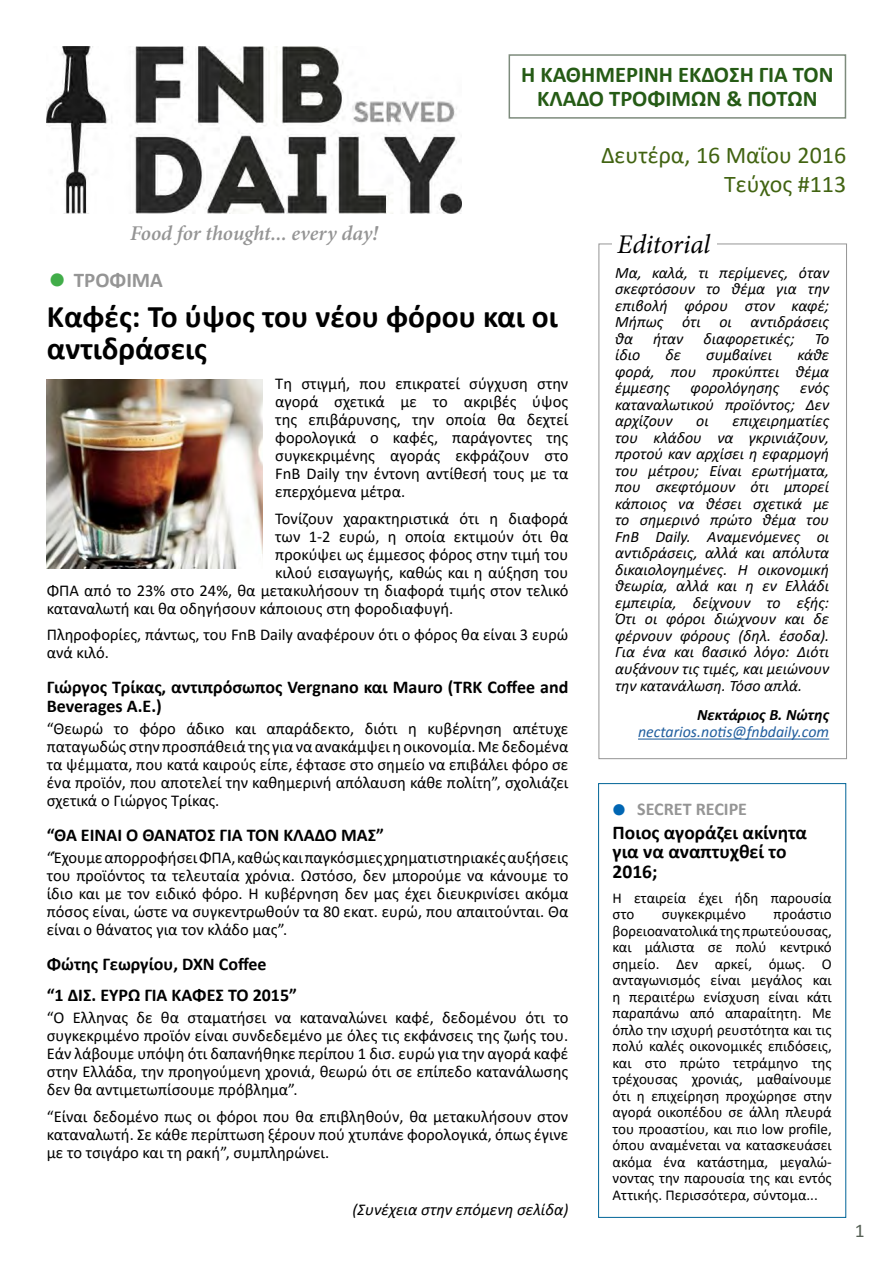
<style>
.page{position:relative;width:893px;height:1263px;background:#fff}
.page>*{position:absolute;margin:0;border:0;box-sizing:border-box;transform-origin:0 0}
.t1{font:700 31.5px/31.5px "Calibri";color:#000}
.t2{font:italic 27px "Minion Pro";letter-spacing:-.01em;color:#000}
.t3{font:24px/28.8px "Calibri";color:#416311;text-align:right}
.t4{font:700 22.5px/24px "Calibri";color:#255b15;text-align:center}
.t5{font:italic 600 21px "Minion Pro";letter-spacing:-.005em;color:#959595}
.t6{font:700 21px "Calibri";color:#959595}
.t7{font:700 19.5px/19.5px "Calibri";color:#000}
.t8{font:19.5px "Calibri";color:#556055}
.t9{font:700 18px/18px "Calibri";color:#000}
.t10{font:700 18px "Calibri";color:#959595}
.t11{font:16.5px/18px "Calibri";color:#000;text-align:justify}
.t12{font:italic 16.5px "Calibri";color:#000}
.t13{font:italic 15.9px/16.5px "Calibri";color:#000;text-align:justify}
.t14{font:italic 15.9px "Calibri";color:#215e9e}
.t15{font:italic 700 15.9px "Calibri";color:#000}
.t16{font:15px/16.5px "Calibri";color:#000}
.s1{font-weight:400;font-size:42px;color:#41ad49}
.s2{font-weight:400;font-size:36px;color:#0066b3}
</style>
<div class="page">
<div style="left:599px;top:244px;width:248px;height:515px;border:1px solid #959595"></div>
<div style="left:509px;top:54px;width:337px;height:65px;border:2px solid #7d8b7c"></div>
<hr style="left:638px;top:738px;width:191px;height:2px;background:#215e9e">
<div style="left:613px;top:227px;width:104px;height:32px;background:#fff"></div>
<img style="left:47px;top:47px;width:414px;height:167px">
<div style="left:598px;top:783px;width:248px;height:435px;border:1px solid #006497"></div>
<img style="left:47px;top:379px;width:216px;height:189px">
<h3 class="t4" style="left:521px;top:62px;width:314px">Η ΚΑΘΗΜΕΡΙΝΗ ΕΚΔΟΣΗ ΓΙΑ ΤΟΝ<br>ΚΛΑΔΟ ΤΡΟΦΙΜΩΝ &amp; ΠΟΤΩΝ</h3>
<p class="t5" style="left:130px;top:219px;width:249px">Food for thought... every day!</p>
<p class="t6" style="left:47px;top:265px;width:118px"><span class="s1">•</span> ΤΡΟΦΙΜΑ</p>
<h1 class="t1" style="left:47px;top:300px;width:513px">Καφές: Το ύψος του νέου φόρου και οι αντιδράσεις</h1>
<p class="t11" style="left:275px;top:374px;width:295px">Τη στιγμή, που επικρατεί σύγχυση στην αγορά σχετικά με το ακριβές ύψος της επιβάρυνσης, την οποία θα δεχτεί φορολογικά ο καφές, παράγοντες της συγκεκριμένης αγοράς εκφράζουν στο FnB Daily την έντονη αντίθεσή τους με τα επερχόμενα μέτρα.</p>
<p class="t11" style="left:275px;top:509px;width:295px">Τονίζουν χαρακτηριστικά ότι η διαφορά</p>
<p class="t11" style="left:275px;top:527px;width:295px">των 1-2 ευρώ, η οποία εκτιμούν ότι θα</p>
<p class="t11" style="left:275px;top:545px;width:295px">προκύψει ως έμμεσος φόρος στην τιμή του</p>
<p class="t11" style="left:275px;top:563px;width:295px">κιλού εισαγωγής, καθώς και η αύξηση του</p>
<p class="t11" style="left:47px;top:581px;width:523px">ΦΠΑ από το 23% στο 24%, θα μετακυλήσουν τη διαφορά τιμής στον τελικό</p>
<p class="t11" style="left:47px;top:599px;width:408px">καταναλωτή και θα οδηγήσουν κάποιους στη φοροδιαφυγή.</p>
<p class="t11" style="left:47px;top:625px;width:523px">Πληροφορίες, πάντως, του FnB Daily αναφέρουν ότι ο φόρος θα είναι 3 ευρώ ανά κιλό.</p>
<p class="t9" style="left:47px;top:678px;width:523px">Γιώργος Τρίκας, αντιπρόσωπος Vergnano και Mauro (TRK Coffee and<br>Beverages Α.Ε.)</p>
<p class="t11" style="left:47px;top:719px;width:523px">“Θεωρώ το φόρο άδικο και απαράδεκτο, διότι η κυβέρνηση απέτυχε παταγωδώς στην προσπάθειά της για να ανακάμψει η οικονομία. Με δεδομένα τα ψέμματα, που κατά καιρούς είπε, έφτασε στο σημείο να επιβάλει φόρο σε ένα προϊόν, που αποτελεί την καθημερινή απόλαυση κάθε πολίτη”, σχολιάζει σχετικά ο Γιώργος Τρίκας.</p>
<p class="t9" style="left:47px;top:825px;width:339px">“ΘΑ ΕΙΝΑΙ Ο ΘΑΝΑΤΟΣ ΓΙΑ ΤΟΝ ΚΛΑΔΟ ΜΑΣ”</p>
<p class="t11" style="left:47px;top:848px;width:523px">“Έχουμε απορροφήσει ΦΠΑ, καθώς και παγκόσμιες χρηματιστηριακές αυξήσεις του προϊόντος τα τελευταία χρόνια. Ωστόσο, δεν μπορούμε να κάνουμε το ίδιο και με τον ειδικό φόρο. Η κυβέρνηση δεν μας έχει διευκρινίσει ακόμα πόσος είναι, ώστε να συγκεντρωθούν τα 80 εκατ. ευρώ, που απαιτούνται. Θα είναι ο θάνατος για τον κλάδο μας”.</p>
<p class="t9" style="left:47px;top:948px;width:252px;line-height:30.8px">Φώτης Γεωργίου, DXN Coffee<br>“1 ΔΙΣ. ΕΥΡΩ ΓΙΑ ΚΑΦΕΣ ΤΟ 2015”</p>
<p class="t11" style="left:47px;top:1008px;width:523px">“Ο Έλληνας δε θα σταματήσει να καταναλώνει καφέ, δεδομένου ότι το συγκεκριμένο προϊόν είναι συνδεδεμένο με όλες τις εκφάνσεις της ζωής του.<br>Εάν λάβουμε υπόψη ότι δαπανήθηκε περίπου 1 δισ. ευρώ για την αγορά καφέ στην Ελλάδα, την προηγούμενη χρονιά, θεωρώ ότι σε επίπεδο κατανάλωσης δεν θα αντιμετωπίσουμε πρόβλημα”.</p>
<p class="t11" style="left:47px;top:1107px;width:523px">“Είναι δεδομένο πως οι φόροι που θα επιβληθούν, θα μετακυλήσουν στον καταναλωτή. Σε κάθε περίπτωση ξέρουν πού χτυπάνε φορολογικά, όπως έγινε με το τσιγάρο και τη ρακή”, συμπληρώνει.</p>
<p class="t12" style="left:353px;top:1198px;width:217px">(Συνέχεια στην επόμενη σελίδα)</p>
<h3 class="t3" style="left:601px;top:140px;width:247px">Δευτέρα, 16 Μαΐου 2016<br>Τεύχος #113</h3>
<h2 class="t2" style="left:617px;top:226px;width:94px">Editorial</h2>
<p class="t13" style="left:615px;top:263px;width:216px">Μα, καλά, τι περίμενες, όταν σκεφτόσουν το θέμα για την επιβολή φόρου στον καφέ; Μήπως ότι οι αντιδράσεις θα</p>
<p class="t13" style="left:653px;top:329px;width:32px">ήταν</p>
<p class="t13" style="left:703px;top:329px;width:93px">διαφορετικές;</p>
<p class="t13" style="left:815px;top:329px;width:16px">Το</p>
<p class="t13" style="left:615px;top:346px;width:27px">ίδιο</p>
<p class="t13" style="left:665px;top:346px;width:17px">δε</p>
<p class="t13" style="left:706px;top:346px;width:67px">συμβαίνει</p>
<p class="t13" style="left:615px;top:346px;width:216px;text-indent:182px">κάθε φορά, που προκύπτει θέμα έμμεσης</p>
<p class="t13" style="left:615px;top:379px;width:216px;text-indent:185px">ενός καταναλωτικού προϊόντος; Δεν αρχίζουν</p>
<p class="t13" style="left:691px;top:379px;width:90px">φορολόγησης</p>
<p class="t13" style="left:615px;top:412px;width:216px;text-indent:117px">επιχειρηματίες του κλάδου να γκρινιάζουν, προτού καν αρχίσει η εφαρμογή του μέτρου; Είναι ερωτήματα, που σκεφτόμουν ότι μπορεί κάποιος να θέσει σχετικά με το σημερινό πρώτο θέμα του FnB Daily. Αναμενόμενες οι αντιδράσεις, αλλά και απόλυτα δικαιολογημένες. Η οικονομική θεωρία, αλλά και η εν Ελλάδι εμπειρία, δείχνουν το εξής:<br>Ότι οι φόροι διώχνουν και δε φέρνουν φόρους (δηλ. έσοδα).<br>Για ένα και βασικό λόγο: Διότι αυξάνουν τις τιμές, και μειώνουν την κατανάλωση. Τόσο απλά.</p>
<p class="t15" style="left:697px;top:704px;width:134px">Νεκτάριος Β. Νώτης</p>
<p class="t14" style="left:638px;top:721px;width:193px">nectarios.notis@fnbdaily.com</p>
<p class="t13" style="left:696px;top:412px;width:14px">οι</p>
<p class="t10" style="left:610px;top:796px;width:138px"><span class="s2">•</span> SECRET RECIPE</p>
<p class="t7" style="left:613px;top:822px;width:196px">Ποιος αγοράζει ακίνητα για να αναπτυχθεί το<br>2016;</p>
<p class="t16" style="left:613px;top:889px;width:221px">Η εταιρεία έχει ήδη παρουσία στο</p>
<p class="t16" style="left:613px;top:905px;width:221px;text-align:justify;text-indent:161px">προάστιο βορειοανατολικά της πρωτεύουσας, και μάλιστα σε πολύ κεντρικό σημείο. Δεν αρκεί, όμως. Ο ανταγωνισμός είναι μεγάλος και η περαιτέρω ενίσχυση είναι κάτι παραπάνω από απαραίτητη. Με όπλο την ισχυρή ρευστότητα και τις πολύ καλές οικονομικές επιδόσεις, και στο πρώτο τετράμηνο της τρέχουσας χρονιάς, μαθαίνουμε ότι η επιχείρηση προχώρησε στην αγορά οικοπέδου σε άλλη πλευρά του προαστίου, και πιο low profile, όπου αναμένεται να κατασκευάσει ακόμα ένα κατάστημα, μεγαλώ&shy;νοντας την παρουσία της και εντός Αττικής. Περισσότερα, σύντομα...</p>
<p class="t16" style="left:662px;top:905px;width:86px">συγκεκριμένο</p>
<p class="t8" style="left:855px;top:1217px;width:11px">1</p>
</div>
